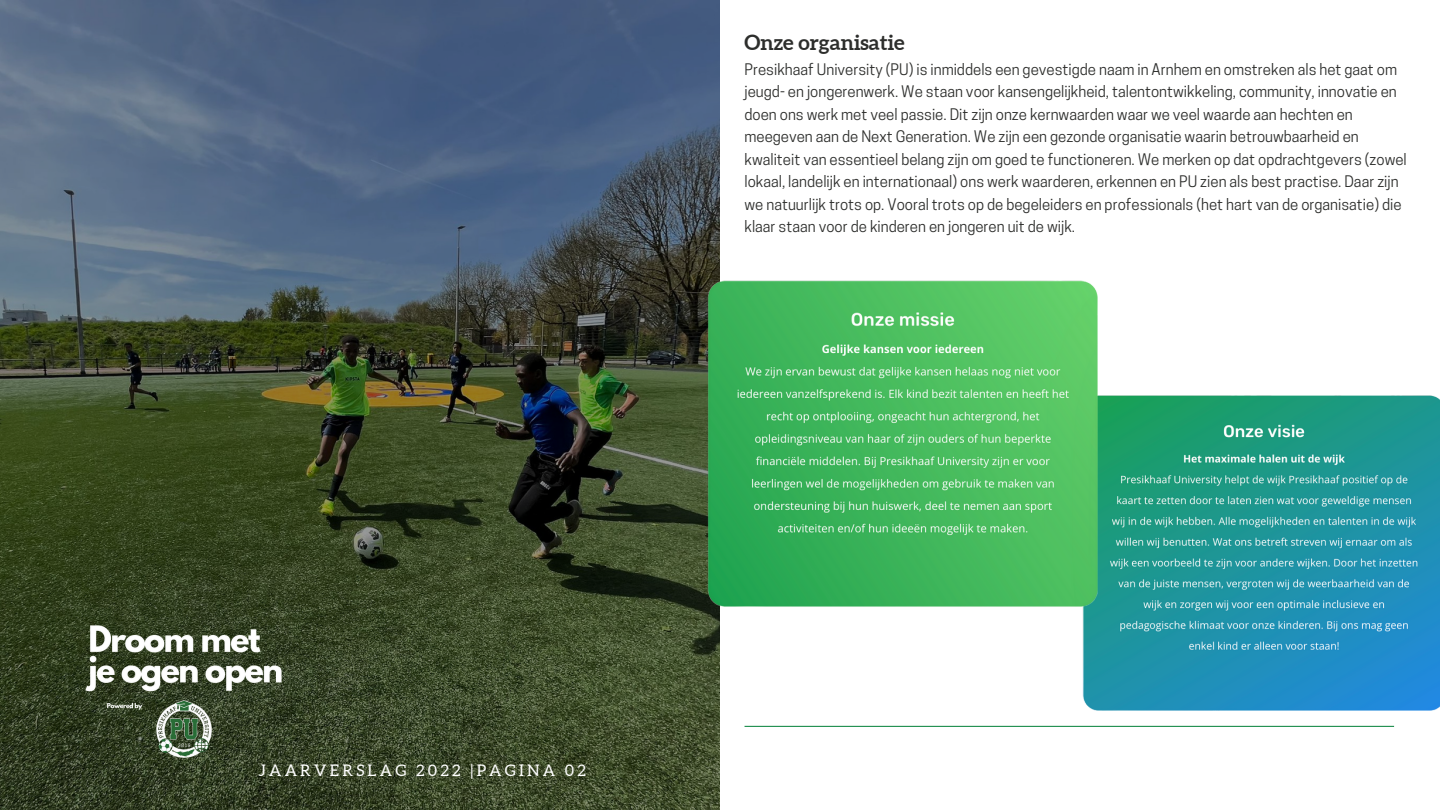
<style>
.page{position:relative;width:1440px;height:810px;background:#fff}
.page>*{position:absolute;margin:0;border:0;box-sizing:border-box;transform-origin:0 0}
.t1{font:700 21px "Aleo";color:#2d2e2c}
.t2{font:16px "Aleo";letter-spacing:.2em;color:#fff}
.t3{font:15px/22.5px "Cooper Hewitt";color:#2d2e2c}
</style>
<div class="page">
<img style="left:0;top:0;width:720px;height:810px">
<img style="left:143px;top:729px;width:83px;height:33px">
<img style="left:81px;top:612px;width:208px;height:117px">
<hr style="left:745px;top:726px;width:649px;height:1px;background:#008037">
<img style="left:1082px;top:395px;width:358px;height:316px">
<img style="left:706px;top:276px;width:396px;height:336px">
<p class="t1" style="left:745px;top:31px;width:162px">Onze organisatie</p>
<p class="t3" style="left:745px;top:60px;width:664px">Presikhaaf University (PU) is inmiddels een gevestigde naam in Arnhem en omstreken als het gaat om jeugd- en jongerenwerk. We staan voor kansengelijkheid, talentontwikkeling, community, innovatie en doen ons werk met veel passie. Dit zijn onze kernwaarden waar we veel waarde aan hechten en meegeven aan de Next Generation. We zijn een gezonde organisatie waarin betrouwbaarheid en kwaliteit van essentieel belang zijn om goed te functioneren. We merken op dat opdrachtgevers (zowel lokaal, landelijk en internationaal) ons werk waarderen, erkennen en PU zien als best practise. Daar zijn we natuurlijk trots op. Vooral trots op de begeleiders en professionals (het hart van de organisatie) die klaar staan voor de kinderen en jongeren uit de wijk.</p>
<p class="t2" style="left:259px;top:761px;width:329px">JAARVERSLAG 2022 |PAGINA 02</p>
</div>
